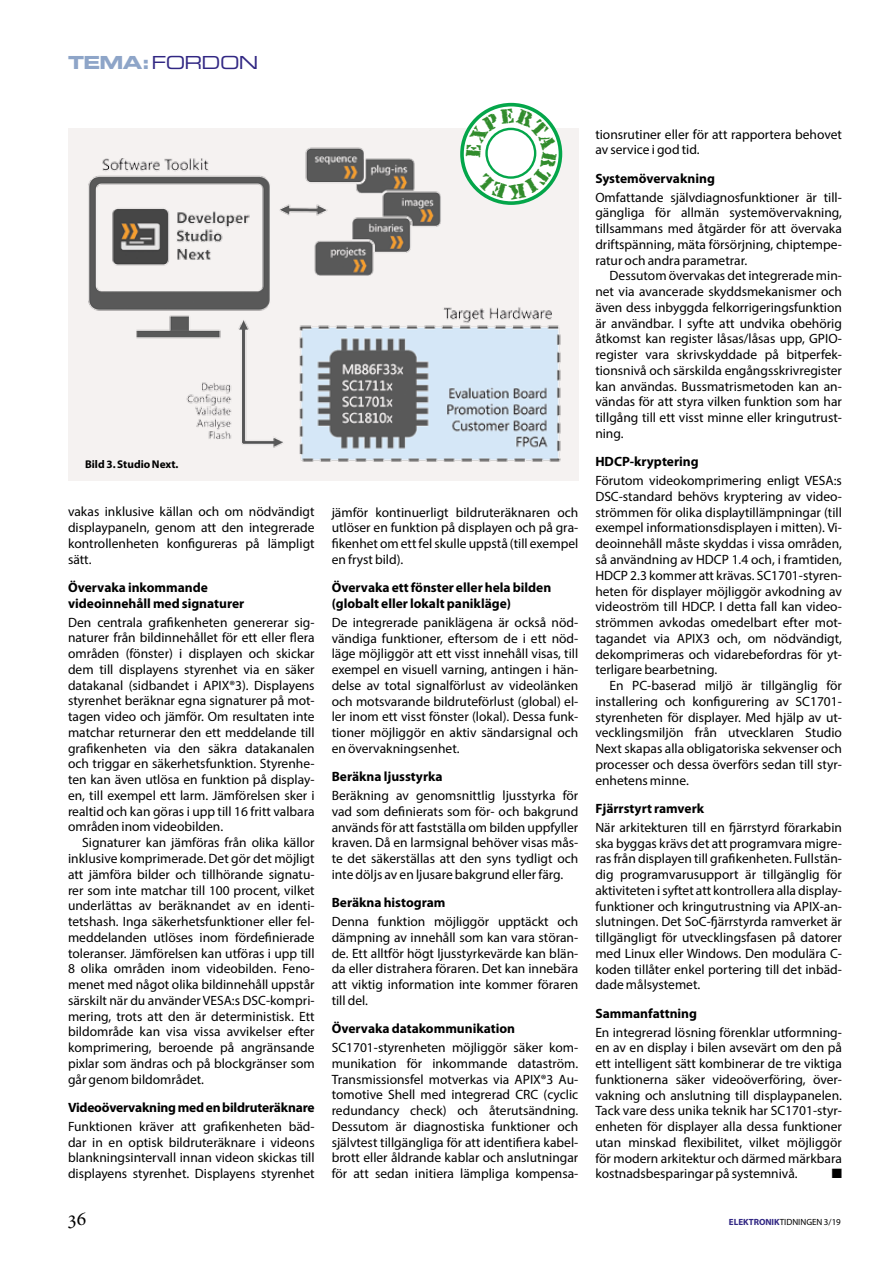
<style>
.page{position:relative;width:893px;height:1263px;background:#fff}
.page>*{position:absolute;margin:0;border:0;box-sizing:border-box;transform-origin:0 0}
.t1{font:18px "Eurostile Extended Two";letter-spacing:-.04em;color:#312783}
.t2{font:13.5px/15.8px "Myriad Pro";color:#000;text-align:justify}
.t3{font:700 13.5px/15.8px "Myriad Pro";color:#000}
.t4{font:13.5px "Zapf Dingbats ITC";color:#000}
.t5{font:700 11.25px "Myriad Pro";color:#000}
.t6{font:9px "Myriad Pro";color:#000}
.s1{font-family:"Eurostile Bold Extended Two";color:#8ea5c8}
.s2{font-weight:700;color:#312783}
</style>
<div class="page">
<img style="left:68px;top:128px;width:510px;height:352px">
<svg style="left:460px;top:103px;width:102px;height:102px"></svg>
<h1 class="t1" style="left:68px;top:51px;width:192px"><span class="s1">TEMA:</span>FORDON</h1>
<p class="t5" style="left:85px;top:457px;width:95px">Bild 3. Studio Next.</p>
<p class="t2" style="left:68px;top:504px;width:248px">vakas inklusive källan och om nödvändigt displaypaneln, genom att den integrerade kontrollenheten konfigureras på lämpligt sätt.</p>
<p class="t3" style="left:68px;top:579px;width:178px">Övervaka inkommande videoinnehåll med signaturer</p>
<p class="t2" style="left:68px;top:614px;width:248px">Den centrala grafikenheten genererar sig&shy;naturer från bildinnehållet för ett eller flera områden (fönster) i displayen och skickar dem till displayens styrenhet via en säker datakanal (sidbandet i APIX®3). Displayens styrenhet beräknar egna signaturer på mot&shy;tagen video och jämför. Om resultaten inte matchar returnerar den ett meddelande till grafikenheten via den säkra datakanalen och triggar en säkerhetsfunktion. Styrenhe&shy;ten kan även utlösa en funktion på display&shy;en, till exempel ett larm. Jämförelsen sker i realtid och kan göras i upp till 16 fritt valbara områden inom videobilden.</p>
<p class="t2" style="left:68px;top:835px;width:248px;text-indent:14px">Signaturer kan jämföras från olika källor inklusive komprimerade. Det gör det möjligt att jämföra bilder och tillhörande signatu&shy;rer som inte matchar till 100 procent, vilket underlättas av beräknandet av en identi&shy;tetshash. Inga säkerhetsfunktioner eller fel&shy;meddelanden utlöses inom fördefinierade toleranser. Jämförelsen kan utföras i upp till 8 olika områden inom videobilden. Feno&shy;menet med något olika bildinnehåll uppstår särskilt när du använder VESA:s DSC-kompri&shy;mering, trots att den är deterministisk. Ett bildområde kan visa vissa avvikelser efter komprimering, beroende på angränsande pixlar som ändras och på blockgränser som går genom bildområdet.</p>
<p class="t3" style="left:68px;top:1099px;width:248px">Videoövervakning med en bildruteräknare</p>
<p class="t2" style="left:68px;top:1118px;width:248px">Funktionen kräver att grafikenheten bäd&shy;dar in en optisk bildruteräknare i videons blankningsintervall innan videon skickas till displayens styrenhet. Displayens styrenhet</p>
<p class="t2" style="left:332px;top:504px;width:248px">jämför kontinuerligt bildruteräknaren och utlöser en funktion på displayen och på gra&shy;fikenhet om ett fel skulle uppstå (till exempel en fryst bild).</p>
<p class="t3" style="left:332px;top:579px;width:221px">Övervaka ett fönster eller hela bilden (globalt eller lokalt panikläge)</p>
<p class="t2" style="left:332px;top:614px;width:248px">De integrerade paniklägena är också nöd&shy;vändiga funktioner, eftersom de i ett nöd&shy;läge möjliggör att ett visst innehåll visas, till exempel en visuell varning, antingen i hän&shy;delse av total signalförlust av videolänken och motsvarande bildruteförlust (global) el&shy;ler inom ett visst fönster (lokal). Dessa funk&shy;tioner möjliggör en aktiv sändarsignal och en övervakningsenhet.</p>
<p class="t3" style="left:332px;top:768px;width:112px">Beräkna ljusstyrka</p>
<p class="t2" style="left:332px;top:787px;width:248px">Beräkning av genomsnittlig ljusstyrka för vad som definierats som för- och bakgrund används för att fastställa om bilden uppfyller kraven. Då en larmsignal behöver visas mås&shy;te det säkerställas att den syns tydligt och inte döljs av en ljusare bakgrund eller färg.</p>
<p class="t3" style="left:332px;top:894px;width:115px">Beräkna histogram</p>
<p class="t2" style="left:332px;top:913px;width:248px">Denna funktion möjliggör upptäckt och dämpning av innehåll som kan vara störan&shy;de. Ett alltför högt ljusstyrkevärde kan blän&shy;da eller distrahera föraren. Det kan innebära att viktig information inte kommer föraren till del.</p>
<p class="t3" style="left:332px;top:1020px;width:185px">Övervaka datakommunikation</p>
<p class="t2" style="left:332px;top:1039px;width:248px">SC1701-styrenheten möjliggör säker kom&shy;munikation för inkommande dataström.<br>Transmissionsfel motverkas via APIX®3 Au&shy;tomotive Shell med integrerad CRC (cyclic redundancy check) och återutsändning.<br>Dessutom är diagnostiska funktioner och självtest tillgängliga för att identifiera kabel&shy;brott eller åldrande kablar och anslutningar för att sedan initiera lämpliga kompensa-</p>
<p class="t2" style="left:595px;top:126px;width:248px">tionsrutiner eller för att rapportera behovet av service i god tid.</p>
<p class="t3" style="left:595px;top:170px;width:121px">Systemövervakning</p>
<p class="t2" style="left:595px;top:189px;width:248px">Omfattande självdiagnosfunktioner är till&shy;gängliga för allmän systemövervakning, tillsammans med åtgärder för att övervaka driftspänning, mäta försörjning, chiptempe&shy;ratur och andra parametrar.</p>
<p class="t2" style="left:595px;top:268px;width:248px;text-indent:14px">Dessutom övervakas det integrerade min&shy;net via avancerade skyddsmekanismer och även dess inbyggda felkorrigeringsfunktion är användbar. I syfte att undvika obehörig åtkomst kan register låsas/låsas upp, GPIO&shy;register vara skrivskyddade på bitperfek&shy;tionsnivå och särskilda engångsskrivregister kan användas. Bussmatrismetoden kan an&shy;vändas för att styra vilken funktion som har tillgång till ett visst minne eller kringutrust&shy;ning.</p>
<p class="t3" style="left:595px;top:454px;width:105px">HDCP-kryptering</p>
<p class="t2" style="left:595px;top:473px;width:248px">Förutom videokomprimering enligt VESA:s DSC-standard behövs kryptering av video&shy;strömmen för olika displaytillämpningar (till exempel informationsdisplayen i mitten). Vi&shy;deoinnehåll måste skyddas i vissa områden, så användning av HDCP 1.4 och, i framtiden, HDCP 2.3 kommer att krävas. SC1701-styren&shy;heten för displayer möjliggör avkodning av videoström till HDCP. I detta fall kan video&shy;strömmen avkodas omedelbart efter mot&shy;tagandet via APIX3 och, om nödvändigt, dekomprimeras och vidarebefordras för yt&shy;terligare bearbetning.</p>
<p class="t2" style="left:595px;top:677px;width:248px;text-indent:14px">En PC-baserad miljö är tillgänglig för installering och konfigurering av SC1701- styrenheten för displayer. Med hjälp av ut&shy;vecklingsmiljön från utvecklaren Studio Next skapas alla obligatoriska sekvenser och processer och dessa överförs sedan till styr&shy;enhetens minne.</p>
<p class="t3" style="left:595px;top:800px;width:110px">Fjärrstyrt ramverk</p>
<p class="t2" style="left:595px;top:819px;width:248px">När arkitekturen till en fjärrstyrd förarkabin ska byggas krävs det att programvara migre&shy;ras från displayen till grafikenheten. Fullstän&shy;dig programvarusupport är tillgänglig för aktiviteten i syftet att kontrollera alla display&shy;funktioner och kringutrustning via APIX-an&shy;slutningen. Det SoC-fjärrstyrda ramverket är tillgängligt för utvecklingsfasen på datorer med Linux eller Windows. Den modulära C&shy;koden tillåter enkel portering till det inbäd&shy;dade målsystemet.</p>
<p class="t3" style="left:595px;top:1005px;width:103px">Sammanfattning</p>
<p class="t2" style="left:595px;top:1024px;width:248px">En integrerad lösning förenklar utformning&shy;en av en display i bilen avsevärt om den på ett intelligent sätt kombinerar de tre viktiga funktionerna säker videoöverföring, över&shy;vakning och anslutning till displaypanelen.<br>Tack vare dess unika teknik har SC1701-styr&shy;enheten för displayer alla dessa funktioner utan minskad flexibilitet, vilket möjliggör för modern arkitektur och därmed märkbara kostnadsbesparingar på systemnivå.</p>
<p class="t4" style="left:832px;top:1167px;width:12px">■</p>
<p class="t6" style="left:729px;top:1216px;width:113px"><span class="s2">ELEKTRONIK</span>TIDNINGEN 3/19</p>
</div>
